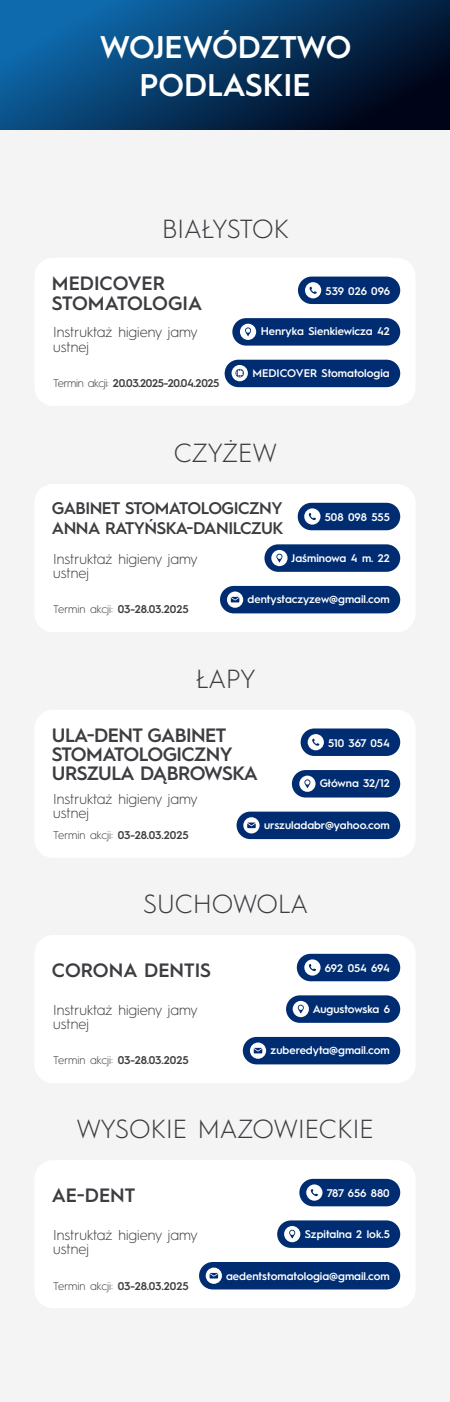
<style>
.page{position:relative;width:450px;height:1402px;background:#fff}
.page>*{position:absolute;margin:0;border:0;box-sizing:border-box;transform-origin:0 0}
.t1{font:600 31.44px/37.7px "Hurme Geometric Sans 1";color:#fff;text-align:center}
.t2{font:300 26.25px "Hurme Geometric Sans 1";color:#3c3d41}
.t3{font:300 26.25px "Hurme Geometric Sans 1";letter-spacing:-.02em;color:#3c3d41}
.t4{font:600 19.38px/19.4px "Hurme Geometric Sans 1";letter-spacing:-.03em;color:#3c3d41}
.t5{font:600 19.38px/19.4px "Hurme Geometric Sans 1";color:#3c3d41}
.t6{font:600 16.88px/19.4px "Hurme Geometric Sans 1";letter-spacing:-.03em;color:#3c3d41}
.t7{font:300 14.38px/14.4px "Hurme Geometric Sans 1";color:#3c3d41}
.t8{font:600 11.25px "Hurme Geometric Sans 1";color:#3c3d41}
.t9{font:600 11.25px "Hurme Geometric Sans 1";letter-spacing:-.03em;color:#3c3d41}
.t10{font:600 11.12px "Hurme Geometric Sans 1";color:#fff}
.s1{font-weight:300}
</style>
<div class="page">
<svg style="left:0;top:0;width:450px;height:130px;background:#073763"></svg>
<div style="left:0;top:130px;width:450px;height:1272px;background:#f4f4f4"></div>
<div style="left:34px;top:258px;width:382px;height:148px;background:#fff;border-radius:19px"></div>
<div style="left:298px;top:276px;width:102px;height:28px;background:#002d72;border-radius:14px"></div>
<svg style="left:305px;top:282px;width:16px;height:16px"></svg>
<div style="left:232px;top:318px;width:168px;height:28px;background:#002d72;border-radius:14px"></div>
<svg style="left:240px;top:324px;width:16px;height:16px"></svg>
<div style="left:225px;top:360px;width:175px;height:27px;background:#002d72;border-radius:14px"></div>
<svg style="left:232px;top:365px;width:16px;height:16px"></svg>
<div style="left:34px;top:484px;width:382px;height:148px;background:#fff;border-radius:19px"></div>
<div style="left:298px;top:503px;width:102px;height:27px;background:#002d72;border-radius:14px"></div>
<div style="left:220px;top:586px;width:180px;height:27px;background:#002d72;border-radius:14px"></div>
<svg style="left:304px;top:508px;width:16px;height:16px"></svg>
<div style="left:264px;top:544px;width:136px;height:28px;background:#002d72;border-radius:14px"></div>
<svg style="left:271px;top:550px;width:17px;height:16px"></svg>
<svg style="left:227px;top:591px;width:16px;height:17px"></svg>
<div style="left:34px;top:710px;width:382px;height:148px;background:#fff;border-radius:19px"></div>
<div style="left:301px;top:728px;width:99px;height:28px;background:#002d72;border-radius:14px"></div>
<div style="left:237px;top:811px;width:163px;height:28px;background:#002d72;border-radius:14px"></div>
<svg style="left:308px;top:734px;width:16px;height:16px"></svg>
<div style="left:292px;top:770px;width:108px;height:27px;background:#002d72;border-radius:14px"></div>
<svg style="left:299px;top:775px;width:17px;height:17px"></svg>
<svg style="left:243px;top:817px;width:17px;height:16px"></svg>
<div style="left:34px;top:935px;width:382px;height:148px;background:#fff;border-radius:19px"></div>
<div style="left:297px;top:954px;width:103px;height:27px;background:#002d72;border-radius:14px"></div>
<div style="left:243px;top:1037px;width:157px;height:27px;background:#002d72;border-radius:14px"></div>
<svg style="left:304px;top:959px;width:17px;height:16px"></svg>
<div style="left:286px;top:995px;width:114px;height:28px;background:#002d72;border-radius:14px"></div>
<svg style="left:293px;top:1001px;width:16px;height:16px"></svg>
<svg style="left:250px;top:1042px;width:16px;height:16px"></svg>
<div style="left:34px;top:1160px;width:382px;height:148px;background:#fff;border-radius:19px"></div>
<div style="left:299px;top:1179px;width:101px;height:27px;background:#002d72;border-radius:14px"></div>
<div style="left:199px;top:1262px;width:201px;height:27px;background:#002d72;border-radius:14px"></div>
<svg style="left:306px;top:1184px;width:16px;height:16px"></svg>
<div style="left:277px;top:1220px;width:123px;height:28px;background:#002d72;border-radius:14px"></div>
<svg style="left:284px;top:1226px;width:16px;height:16px"></svg>
<svg style="left:206px;top:1267px;width:16px;height:16px"></svg>
<h1 class="t1" style="left:100px;top:26px;width:253px">WOJEWÓDZTWO<br>PODLASKIE</h1>
<h2 class="t3" style="left:162px;top:211px;width:128px">BIAŁYSTOK</h2>
<h3 class="t5" style="left:52px;top:272px;width:152px">MEDICOVER<br>STOMATOLOGIA</h3>
<p class="t7" style="left:53px;top:324px;width:146px">Instruktaż higieny jamy ustnej</p>
<p class="t9" style="left:53px;top:375px;width:168px"><span class="s1">Termin akcji:</span> 20.03.2025-20.04.2025</p>
<p class="t10" style="left:326px;top:283px;width:66px">539 026 096</p>
<p class="t10" style="left:261px;top:324px;width:131px">Henryka Sienkiewicza 42</p>
<p class="t10" style="left:252px;top:365px;width:139px">MEDICOVER Stomatologia</p>
<h2 class="t2" style="left:174px;top:435px;width:105px">CZYŻEW</h2>
<h3 class="t6" style="left:52px;top:497px;width:233px">GABINET STOMATOLOGICZNY<br>ANNA RATYŃSKA-DANILCZUK</h3>
<p class="t7" style="left:53px;top:550px;width:146px">Instruktaż higieny jamy ustnej</p>
<p class="t10" style="left:325px;top:509px;width:67px">508 098 555</p>
<p class="t10" style="left:292px;top:550px;width:100px">Jaśminowa 4 m. 22</p>
<p class="t10" style="left:248px;top:592px;width:144px">dentystaczyzew@gmail.com</p>
<p class="t8" style="left:53px;top:601px;width:137px"><span class="s1">Termin akcji:</span> 03-28.03.2025</p>
<h2 class="t2" style="left:196px;top:661px;width:61px">ŁAPY</h2>
<h3 class="t4" style="left:52px;top:724px;width:207px">ULA-DENT GABINET<br>STOMATOLOGICZNY<br>URSZULA DĄBROWSKA</h3>
<p class="t7" style="left:53px;top:790px;width:146px">Instruktaż higieny jamy ustnej</p>
<p class="t10" style="left:328px;top:735px;width:63px">510 367 054</p>
<p class="t10" style="left:320px;top:775px;width:72px">Główna 32/12</p>
<p class="t10" style="left:264px;top:817px;width:127px">urszuladabr@yahoo.com</p>
<p class="t8" style="left:53px;top:827px;width:137px"><span class="s1">Termin akcji:</span> 03-28.03.2025</p>
<h2 class="t2" style="left:143px;top:886px;width:167px">SUCHOWOLA</h2>
<h3 class="t5" style="left:52px;top:959px;width:161px">CORONA DENTIS</h3>
<p class="t7" style="left:53px;top:1001px;width:146px">Instruktaż higieny jamy ustnej</p>
<p class="t8" style="left:53px;top:1052px;width:137px"><span class="s1">Termin akcji:</span> 03-28.03.2025</p>
<p class="t10" style="left:325px;top:960px;width:66px">692 054 694</p>
<p class="t10" style="left:313px;top:1001px;width:79px">Augustowska 6</p>
<p class="t10" style="left:271px;top:1042px;width:121px">zuberedyta@gmail.com</p>
<h2 class="t2" style="left:76px;top:1111px;width:299px">WYSOKIE MAZOWIECKIE</h2>
<h3 class="t4" style="left:52px;top:1184px;width:85px">AE-DENT</h3>
<p class="t7" style="left:53px;top:1226px;width:146px">Instruktaż higieny jamy ustnej</p>
<p class="t8" style="left:53px;top:1277px;width:137px"><span class="s1">Termin akcji:</span> 03-28.03.2025</p>
<p class="t10" style="left:327px;top:1185px;width:65px">787 656 880</p>
<p class="t10" style="left:305px;top:1226px;width:87px">Szpitalna 2 lok.5</p>
<p class="t10" style="left:226px;top:1267px;width:165px">aedentstomatologia@gmail.com</p>
</div>
